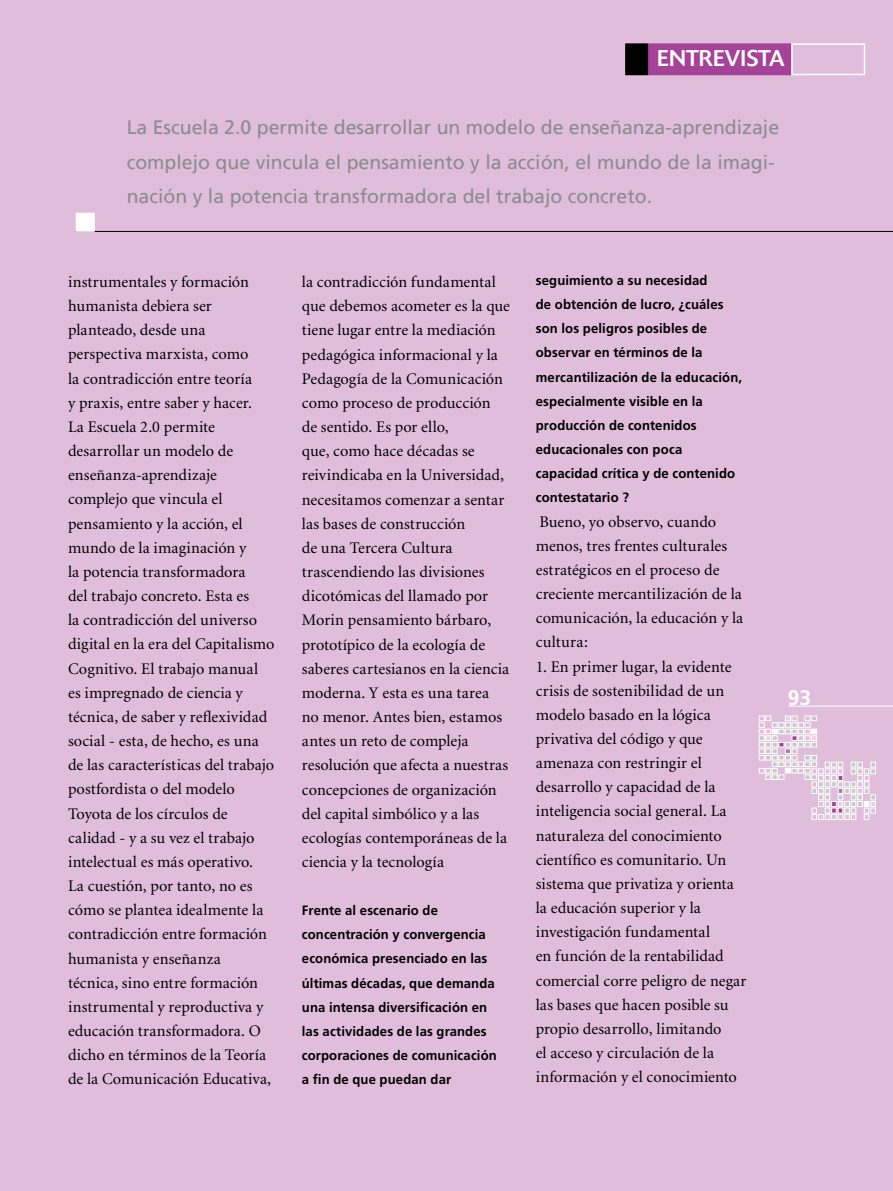
<style>
.page{position:relative;width:893px;height:1191px;background:#e0bddb}
.page>*{position:absolute;margin:0;border:0;box-sizing:border-box;transform-origin:0 0}
.t1{font:22.5px "Delta";color:#fff}
.t2{font:700 21px "Frutiger";color:#fff}
.t3{font:19.5px/34.5px "Frutiger";color:#8a8c8e}
.t4{font:16.2px/24.2px "Minion";letter-spacing:.005em;color:#000}
.t5{font:700 13.5px/24.2px "Frutiger";letter-spacing:.01em;color:#000}
</style>
<div class="page">
<hr style="left:788px;top:706px;width:105px;height:1px;background:#fff">
<svg style="left:759px;top:716px;width:117px;height:103px"></svg>
<div style="left:648px;top:43px;width:143px;height:32px;background:#a54399;border:2px solid #a54399"></div>
<div style="left:791px;top:43px;width:74px;height:32px;border:2px solid #fff"></div>
<div style="left:626px;top:44px;width:21px;height:30px;background:#000"></div>
<div style="left:625px;top:43px;width:23px;height:32px;border:2px solid #000"></div>
<hr style="left:76px;top:231px;width:817px;height:1px;background:#000">
<div style="left:76px;top:213px;width:19px;height:19px;background:#fff;border:2px solid #fff"></div>
<h1 class="t1" style="left:657px;top:45px;width:129px">ENTREVISTA</h1>
<p class="t3" style="left:127px;top:110px;width:654px">La Escuela 2.0 permite desarrollar un modelo de enseñanza-aprendizaje complejo que vincula el pensamiento y la acción, el mundo de la imagi&shy;nación y la potencia transformadora del trabajo concreto.</p>
<p class="t4" style="left:68px;top:270px;width:208px">instrumentales y formación humanista debiera ser planteado, desde una perspectiva marxista, como<br>la contradicción entre teoría<br>y praxis, entre saber y hacer.<br>La Escuela 2.0 permite desarrollar un modelo de enseñanza-aprendizaje complejo que vincula el pensamiento y la acción, el mundo de la imaginación y<br>la potencia transformadora<br>del trabajo concreto. Esta es<br>la contradicción del universo digital en la era del Capitalismo<br>Cognitivo. El trabajo manual es impregnado de ciencia y técnica, de saber y reflexividad social - esta, de hecho, es una de las características del trabajo postfordista o del modelo<br>Toyota de los círculos de calidad - y a su vez el trabajo intelectual es más operativo.<br>La cuestión, por tanto, no es cómo se plantea idealmente la contradicción entre formación humanista y enseñanza técnica, sino entre formación instrumental y reproductiva y educación transformadora. O dicho en términos de la Teoría de la Comunicación Educativa,</p>
<p class="t4" style="left:302px;top:270px;width:210px">la contradicción fundamental que debemos acometer es la que tiene lugar entre la mediación pedagógica informacional y la<br>Pedagogía de la Comunicación como proceso de producción<br>de sentido. Es por ello,<br>que, como hace décadas se reivindicaba en la Universidad, necesitamos comenzar a sentar las bases de construcción<br>de una Tercera Cultura trascendiendo las divisiones dicotómicas del llamado por<br>Morin pensamiento bárbaro, prototípico de la ecología de saberes cartesianos en la ciencia moderna. Y esta es una tarea no menor. Antes bien, estamos antes un reto de compleja resolución que afecta a nuestras concepciones de organización del capital simbólico y a las ecologías contemporáneas de la ciencia y la tecnología</p>
<p class="t5" style="left:302px;top:898px;width:196px">Frente al escenario de concentración y convergencia económica presenciado en las últimas décadas, que demanda una intensa diversificación en las actividades de las grandes corporaciones de comunicación a fin de que puedan dar</p>
<p class="t5" style="left:536px;top:268px;width:208px">seguimiento a su necesidad<br>de obtención de lucro, ¿cuáles son los peligros posibles de observar en términos de la mercantilización de la educación, especialmente visible en la producción de contenidos educacionales con poca capacidad crítica y de contenido contestatario ?</p>
<p class="t4" style="left:536px;top:510px;width:209px">Bueno, yo observo, cuando menos, tres frentes culturales estratégicos en el proceso de creciente mercantilización de la comunicación, la educación y la cultura:</p>
<p class="t4" style="left:536px;top:655px;width:212px">1. En primer lugar, la evidente crisis de sostenibilidad de un modelo basado en la lógica privativa del código y que amenaza con restringir el desarrollo y capacidad de la inteligencia social general. La naturaleza del conocimiento científico es comunitario. Un sistema que privatiza y orienta la educación superior y la investigación fundamental<br>en función de la rentabilidad comercial corre peligro de negar las bases que hacen posible su propio desarrollo, limitando<br>el acceso y circulación de la información y el conocimiento</p>
<p class="t2" style="left:788px;top:685px;width:25px">93</p>
</div>
